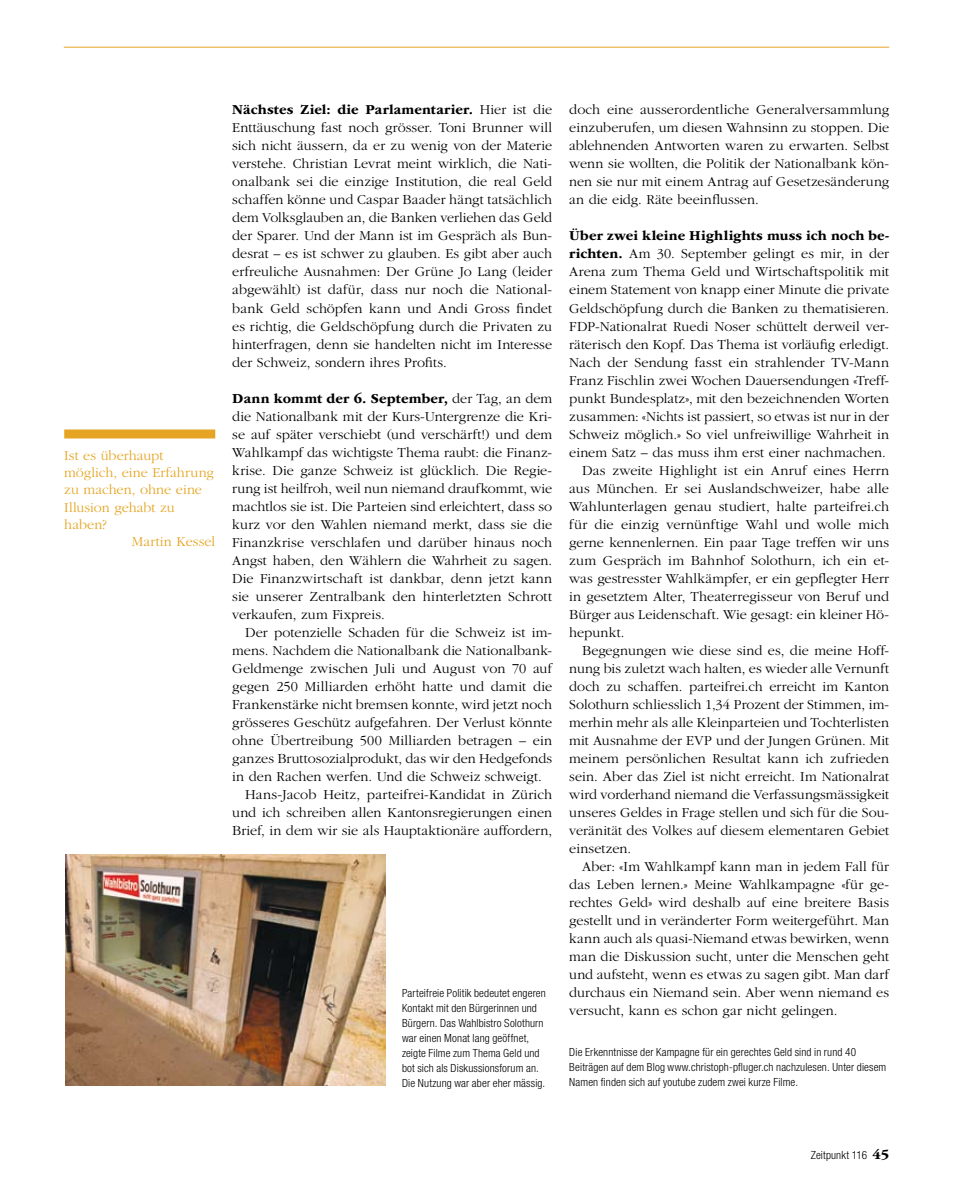
<style>
.page{position:relative;width:953px;height:1191px;background:#fff}
.page>*{position:absolute;margin:0;border:0;box-sizing:border-box;transform-origin:0 0}
.t1{font:300 14.25px/18px "ITC Garamond Std";letter-spacing:.005em;color:#000;text-align:justify}
.t2{font:300 14.25px "ITC Garamond Std";letter-spacing:.005em;color:#e5a522}
.t3{font:700 14.25px "ITC Garamond Std";letter-spacing:.01em;color:#000}
.t4{font:300 condensed 11.25px/15px "Helvetica Neue LT Std";letter-spacing:.01em;color:#000}
.s1{font-weight:700}
.s2{font-family:"ITC Garamond Std";font-weight:700;font-stretch:normal;font-size:14.25px}
</style>
<div class="page">
<hr style="left:64px;top:47px;width:825px;height:1px;background:#e5a522">
<img style="left:65px;top:854px;width:320px;height:231px">
<div style="left:64px;top:429px;width:151px;height:9px;background:#e5a522"></div>
<p class="t2" style="left:64px;top:447px;width:101px">Ist es überhaupt</p>
<p class="t2" style="left:64px;top:465px;width:151px">möglich, eine Erfahrung</p>
<p class="t2" style="left:64px;top:482px;width:139px">zu machen, ohne eine</p>
<p class="t2" style="left:64px;top:499px;width:112px">Illusion gehabt zu</p>
<p class="t2" style="left:64px;top:516px;width:44px">haben?</p>
<p class="t2" style="left:132px;top:534px;width:85px">Martin Kessel</p>
<p class="t1" style="left:232px;top:101px;width:321px"><span class="s1">Nächstes Ziel: die Parlamentarier.</span> Hier ist die Enttäuschung fast noch grösser. Toni Brunner will sich nicht äussern, da er zu wenig von der Materie verstehe. Christian Levrat meint wirklich, die Nati&shy;onalbank sei die einzige Institution, die real Geld schaffen könne und Caspar Baader hängt tatsächlich dem Volksglauben an, die Banken verliehen das Geld der Sparer. Und der Mann ist im Gespräch als Bun&shy;desrat – es ist schwer zu glauben. Es gibt aber auch erfreuliche Ausnahmen: Der Grüne Jo Lang (leider abgewählt) ist dafür, dass nur noch die National&shy;bank Geld schöpfen kann und Andi Gross findet es richtig, die Geldschöpfung durch die Privaten zu hinterfragen, denn sie handelten nicht im Interesse der Schweiz, sondern ihres Profits.</p>
<p class="t1" style="left:232px;top:389px;width:321px"><span class="s1">Dann kommt der 6. September,</span> der Tag, an dem die Nationalbank mit der Kurs-Untergrenze die Kri&shy;se auf später verschiebt (und verschärft!) und dem Wahlkampf das wichtigste Thema raubt: die Finanz&shy;krise. Die ganze Schweiz ist glücklich. Die Regie&shy;rung ist heilfroh, weil nun niemand draufkommt, wie machtlos sie ist. Die Parteien sind erleichtert, dass so kurz vor den Wahlen niemand merkt, dass sie die Finanzkrise verschlafen und darüber hinaus noch Angst haben, den Wählern die Wahrheit zu sagen.<br>Die Finanzwirtschaft ist dankbar, denn jetzt kann sie unserer Zentralbank den hinterletzten Schrott verkaufen, zum Fixpreis.</p>
<p class="t1" style="left:245px;top:623px;width:308px">Der potenzielle Schaden für die Schweiz ist im-</p>
<p class="t1" style="left:232px;top:641px;width:321px">mens. Nachdem die Nationalbank die Nationalbank-</p>
<p class="t1" style="left:232px;top:659px;width:321px">Geldmenge zwischen Juli und August von 70 auf</p>
<p class="t1" style="left:232px;top:677px;width:321px">gegen 250 Milliarden erhöht hatte und damit die</p>
<p class="t1" style="left:232px;top:695px;width:321px">Frankenstärke nicht bremsen konnte, wird jetzt noch</p>
<p class="t1" style="left:232px;top:713px;width:321px">grösseres Geschütz aufgefahren. Der Verlust könnte</p>
<p class="t1" style="left:232px;top:731px;width:321px">ohne Übertreibung 500 Milliarden betragen – ein</p>
<p class="t1" style="left:232px;top:749px;width:321px">ganzes Bruttosozialprodukt, das wir den Hedgefonds</p>
<p class="t1" style="left:232px;top:767px;width:311px">in den Rachen werfen. Und die Schweiz schweigt.</p>
<p class="t1" style="left:245px;top:785px;width:308px">Hans-Jacob Heitz, parteifrei-Kandidat in Zürich</p>
<p class="t1" style="left:232px;top:803px;width:321px">und ich schreiben allen Kantonsregierungen einen</p>
<p class="t1" style="left:232px;top:821px;width:321px">Brief, in dem wir sie als Hauptaktionäre auffordern,</p>
<p class="t4" style="left:402px;top:985px;width:145px">Parteifreie Politik bedeutet engeren Kontakt mit den Bürgerinnen und Bürgern. Das Wahlbistro Solothurn war einen Monat lang geöffnet, zeigte Filme zum Thema Geld und bot sich als Diskussionsforum an.<br>Die Nutzung war aber eher mässig.</p>
<p class="t1" style="left:569px;top:101px;width:321px">doch eine ausserordentliche Generalversammlung einzuberufen, um diesen Wahnsinn zu stoppen. Die ablehnenden Antworten waren zu erwarten. Selbst wenn sie wollten, die Politik der Nationalbank kön&shy;nen sie nur mit einem Antrag auf Gesetzesänderung an die eidg. Räte beeinflussen.</p>
<p class="t3" style="left:569px;top:228px;width:321px">Über zwei kleine Highlights muss ich noch be-</p>
<p class="t1" style="left:569px;top:245px;width:321px"><span class="s1">richten.</span> Am 30. September gelingt es mir, in der</p>
<p class="t1" style="left:569px;top:263px;width:321px">Arena zum Thema Geld und Wirtschaftspolitik mit</p>
<p class="t1" style="left:569px;top:281px;width:321px">einem Statement von knapp einer Minute die private</p>
<p class="t1" style="left:569px;top:299px;width:321px">Geldschöpfung durch die Banken zu thematisieren.</p>
<p class="t1" style="left:569px;top:317px;width:321px">FDP-Nationalrat Ruedi Noser schüttelt derweil ver-</p>
<p class="t1" style="left:569px;top:335px;width:321px">räterisch den Kopf. Das Thema ist vorläufig erledigt.</p>
<p class="t1" style="left:569px;top:353px;width:321px">Nach der Sendung fasst ein strahlender TV-Mann</p>
<p class="t1" style="left:569px;top:371px;width:321px">Franz Fischlin zwei Wochen Dauersendungen «Treff-</p>
<p class="t1" style="left:569px;top:389px;width:321px">punkt Bundesplatz», mit den bezeichnenden Worten</p>
<p class="t1" style="left:569px;top:407px;width:321px">zusammen: «Nichts ist passiert, so etwas ist nur in der</p>
<p class="t1" style="left:569px;top:425px;width:321px">Schweiz möglich.» So viel unfreiwillige Wahrheit in</p>
<p class="t1" style="left:569px;top:443px;width:318px">einem Satz – das muss ihm erst einer nachmachen.</p>
<p class="t1" style="left:582px;top:461px;width:309px">Das zweite Highlight ist ein Anruf eines Herrn</p>
<p class="t1" style="left:569px;top:479px;width:321px">aus München. Er sei Auslandschweizer, habe alle</p>
<p class="t1" style="left:569px;top:497px;width:321px">Wahlunterlagen genau studiert, halte parteifrei.ch</p>
<p class="t1" style="left:569px;top:515px;width:321px">für die einzig vernünftige Wahl und wolle mich</p>
<p class="t1" style="left:569px;top:533px;width:321px">gerne kennenlernen. Ein paar Tage treffen wir uns</p>
<p class="t1" style="left:569px;top:551px;width:321px">zum Gespräch im Bahnhof Solothurn, ich ein et-</p>
<p class="t1" style="left:569px;top:569px;width:321px">was gestresster Wahlkämpfer, er ein gepflegter Herr</p>
<p class="t1" style="left:569px;top:587px;width:321px">in gesetztem Alter, Theaterregisseur von Beruf und</p>
<p class="t1" style="left:569px;top:605px;width:321px">Bürger aus Leidenschaft. Wie gesagt: ein kleiner Hö-</p>
<p class="t1" style="left:569px;top:623px;width:57px">hepunkt.</p>
<p class="t1" style="left:582px;top:641px;width:308px">Begegnungen wie diese sind es, die meine Hoff-</p>
<p class="t1" style="left:569px;top:659px;width:321px">nung bis zuletzt wach halten, es wieder alle Vernunft</p>
<p class="t1" style="left:569px;top:677px;width:321px">doch zu schaffen. parteifrei.ch erreicht im Kanton</p>
<p class="t1" style="left:569px;top:695px;width:321px">Solothurn schliesslich 1,34 Prozent der Stimmen, im-</p>
<p class="t1" style="left:569px;top:713px;width:321px">merhin mehr als alle Kleinparteien und Tochterlisten</p>
<p class="t1" style="left:569px;top:731px;width:321px">mit Ausnahme der EVP und der Jungen Grünen. Mit</p>
<p class="t1" style="left:569px;top:749px;width:321px">meinem persönlichen Resultat kann ich zufrieden</p>
<p class="t1" style="left:569px;top:767px;width:321px">sein. Aber das Ziel ist nicht erreicht. Im Nationalrat</p>
<p class="t1" style="left:569px;top:785px;width:321px">wird vorderhand niemand die Verfassungsmässigkeit</p>
<p class="t1" style="left:569px;top:803px;width:321px">unseres Geldes in Frage stellen und sich für die Sou-</p>
<p class="t1" style="left:569px;top:821px;width:321px">veränität des Volkes auf diesem elementaren Gebiet</p>
<p class="t1" style="left:569px;top:839px;width:63px">einsetzen.</p>
<p class="t1" style="left:582px;top:857px;width:308px">Aber: «Im Wahlkampf kann man in jedem Fall für</p>
<p class="t1" style="left:569px;top:875px;width:321px">das Leben lernen.» Meine Wahlkampagne «für ge-</p>
<p class="t1" style="left:569px;top:893px;width:321px">rechtes Geld» wird deshalb auf eine breitere Basis</p>
<p class="t1" style="left:569px;top:911px;width:321px">gestellt und in veränderter Form weitergeführt. Man</p>
<p class="t1" style="left:569px;top:929px;width:321px">kann auch als quasi-Niemand etwas bewirken, wenn</p>
<p class="t1" style="left:569px;top:947px;width:321px">man die Diskussion sucht, unter die Menschen geht</p>
<p class="t1" style="left:569px;top:965px;width:321px">und aufsteht, wenn es etwas zu sagen gibt. Man darf</p>
<p class="t1" style="left:569px;top:983px;width:321px">durchaus ein Niemand sein. Aber wenn niemand es</p>
<p class="t1" style="left:569px;top:1001px;width:270px">versucht, kann es schon gar nicht gelingen.</p>
<p class="t4" style="left:569px;top:1044px;width:318px">Die Erkenntnisse der Kampagne für ein gerechtes Geld sind in rund 40<br>Beiträgen auf dem Blog www.christoph-pfluger.ch nachzulesen. Unter diesem<br>Namen finden sich auf youtube zudem zwei kurze Filme.</p>
<p class="t4" style="left:810px;top:1147px;width:80px">Zeitpunkt 116 <span class="s2">45</span></p>
</div>
